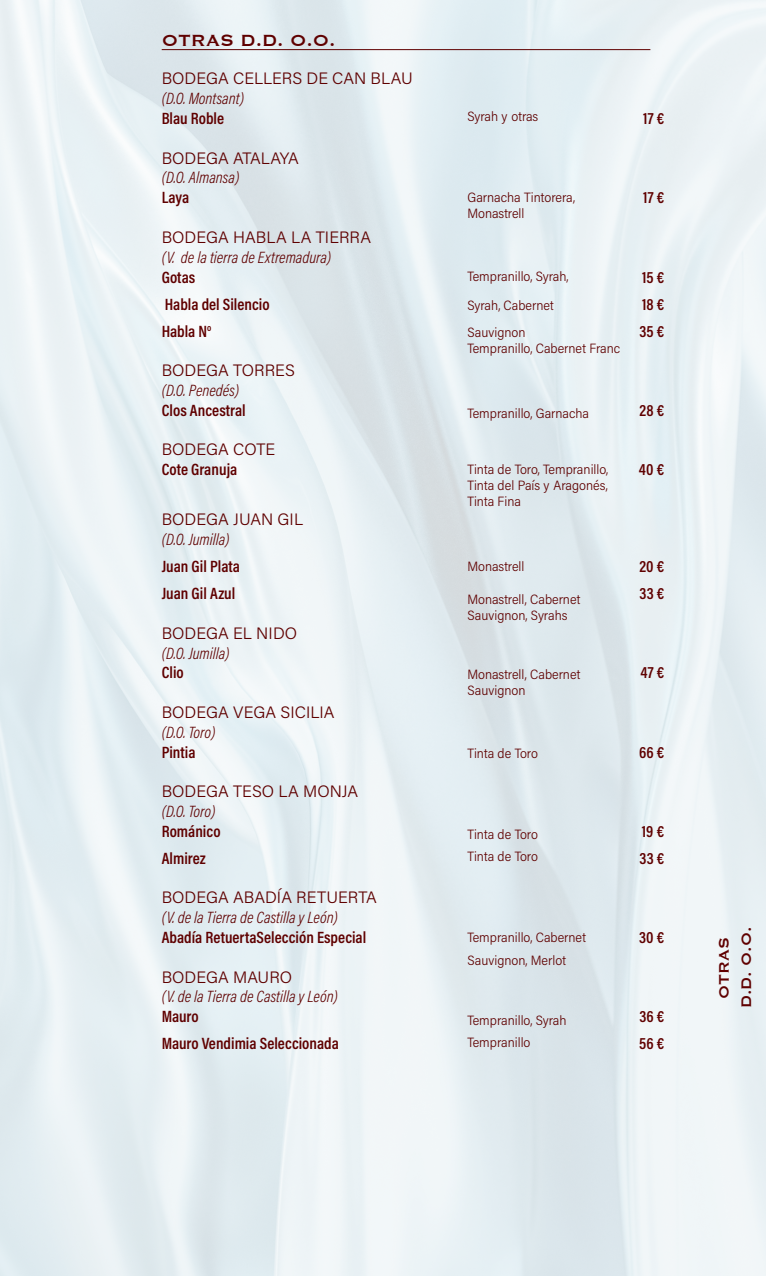
<style>
.page{position:relative;width:766px;height:1276px;background:#fff}
.page>*{position:absolute;margin:0;border:0;box-sizing:border-box;transform-origin:0 0}
.t1{font:21px "Copperplate";color:#5f0000}
.t2{font:18px "Copperplate";color:#5f0000}
.t3{font:16.5px "Acumin Variable Concept";letter-spacing:-.055em;color:#5f0000}
.t4{font:16.5px "Acumin Variable Concept";letter-spacing:.005em;color:#5f0000}
.t5{font:16.5px "Acumin Variable Concept";letter-spacing:-.075em;color:#5f0000}
.t6{font:16.5px "Acumin Variable Concept";letter-spacing:-.1em;color:#5f0000}
.t7{font:16.5px "Acumin Variable Concept";letter-spacing:.01em;color:#5f0000}
.t8{font:16.5px "Acumin Variable Concept";letter-spacing:-.09em;color:#5f0000}
.t9{font:16.5px "Acumin Variable Concept";letter-spacing:-.125em;color:#5f0000}
.t10{font:16.5px "Acumin Variable Concept";letter-spacing:-.12em;color:#5f0000}
.t11{font:16.5px "Acumin Variable Concept";letter-spacing:-.08em;color:#5f0000}
.t12{font:16.5px "Acumin Variable Concept";letter-spacing:-.085em;color:#5f0000}
.t13{font:13.5px "Acumin Variable Concept";letter-spacing:-.02em;color:#5f0000}
</style>
<div class="page">
<hr style="left:162px;top:49px;width:488px;height:1px;background:#5f0000">
<p class="t1" style="left:162px;top:26px;width:175px">OTRAS D.D. O.O.</p>
<p class="t4" style="left:162px;top:67px;width:252px">BODEGA CELLERS DE CAN BLAU</p>
<p class="t9" style="left:162px;top:87px;width:85px">(D.O. Montsant)</p>
<p class="t8" style="left:162px;top:107px;width:65px">Blau Roble</p>
<p class="t3" style="left:643px;top:107px;width:24px">17 €</p>
<p class="t4" style="left:162px;top:147px;width:138px">BODEGA ATALAYA</p>
<p class="t9" style="left:162px;top:166px;width:80px">(D.O. Almansa)</p>
<p class="t3" style="left:162px;top:186px;width:30px">Laya</p>
<p class="t3" style="left:643px;top:186px;width:24px">17 €</p>
<p class="t7" style="left:162px;top:226px;width:211px">BODEGA HABLA LA TIERRA</p>
<p class="t8" style="left:162px;top:246px;width:172px">(V. de la tierra de Extremadura)</p>
<p class="t3" style="left:162px;top:265px;width:36px">Gotas</p>
<p class="t3" style="left:642px;top:265px;width:25px">15 €</p>
<p class="t5" style="left:165px;top:292px;width:108px">Habla del Silencio</p>
<p class="t3" style="left:642px;top:292px;width:25px">18 €</p>
<p class="t3" style="left:162px;top:319px;width:52px">Habla N<sup>o</sup></p>
<p class="t3" style="left:639px;top:319px;width:27px">35 €</p>
<p class="t4" style="left:162px;top:359px;width:135px">BODEGA TORRES</p>
<p class="t10" style="left:162px;top:379px;width:80px">(D.O. Penedés)</p>
<p class="t3" style="left:162px;top:399px;width:86px">Clos Ancestral</p>
<p class="t3" style="left:639px;top:399px;width:27px">28 €</p>
<p class="t4" style="left:162px;top:438px;width:115px">BODEGA COTE</p>
<p class="t11" style="left:162px;top:458px;width:78px">Cote Granuja</p>
<p class="t3" style="left:638px;top:458px;width:28px">40 €</p>
<p class="t7" style="left:162px;top:508px;width:143px">BODEGA JUAN GIL</p>
<p class="t3" style="left:162px;top:528px;width:70px">(D.O. Jumilla)</p>
<p class="t3" style="left:162px;top:555px;width:81px">Juan Gil Plata</p>
<p class="t3" style="left:639px;top:555px;width:27px">20 €</p>
<p class="t5" style="left:162px;top:582px;width:75px">Juan Gil Azul</p>
<p class="t3" style="left:639px;top:582px;width:27px">33 €</p>
<p class="t4" style="left:162px;top:621px;width:137px">BODEGA EL NIDO</p>
<p class="t3" style="left:162px;top:641px;width:70px">(D.O. Jumilla)</p>
<p class="t3" style="left:162px;top:661px;width:25px">Clio</p>
<p class="t3" style="left:640px;top:661px;width:26px">47 €</p>
<p class="t7" style="left:162px;top:701px;width:174px">BODEGA VEGA SICILIA</p>
<p class="t3" style="left:162px;top:720px;width:56px">(D.O. Toro)</p>
<p class="t3" style="left:162px;top:740px;width:37px">Pintia</p>
<p class="t3" style="left:639px;top:740px;width:28px">66 €</p>
<p class="t4" style="left:162px;top:780px;width:198px">BODEGA TESO LA MONJA</p>
<p class="t3" style="left:162px;top:800px;width:56px">(D.O. Toro)</p>
<p class="t12" style="left:162px;top:819px;width:62px">Románico</p>
<p class="t3" style="left:641px;top:819px;width:25px">19 €</p>
<p class="t3" style="left:162px;top:846px;width:47px">Almirez</p>
<p class="t3" style="left:639px;top:846px;width:27px">33 €</p>
<p class="t4" style="left:162px;top:886px;width:216px">BODEGA ABADÍA RETUERTA</p>
<p class="t6" style="left:162px;top:906px;width:178px">(V. de la Tierra de Castilla y León)</p>
<p class="t5" style="left:162px;top:926px;width:206px">Abadía RetuertaSelección Especial</p>
<p class="t3" style="left:639px;top:926px;width:28px">30 €</p>
<p class="t4" style="left:162px;top:965px;width:132px">BODEGA MAURO</p>
<p class="t6" style="left:162px;top:985px;width:178px">(V. de la Tierra de Castilla y León)</p>
<p class="t3" style="left:162px;top:1005px;width:40px">Mauro</p>
<p class="t3" style="left:639px;top:1005px;width:27px">36 €</p>
<p class="t5" style="left:162px;top:1032px;width:180px">Mauro Vendimia Seleccionada</p>
<p class="t3" style="left:639px;top:1032px;width:28px">56 €</p>
<p class="t13" style="left:467px;top:107px;width:73px">Syrah y otras</p>
<p class="t13" style="left:467px;top:188px;width:109px">Garnacha Tintorera,</p>
<p class="t13" style="left:467px;top:204px;width:59px">Monastrell</p>
<p class="t13" style="left:467px;top:267px;width:103px">Tempranillo, Syrah,</p>
<p class="t13" style="left:467px;top:296px;width:88px">Syrah, Cabernet</p>
<p class="t13" style="left:467px;top:323px;width:60px">Sauvignon</p>
<p class="t13" style="left:467px;top:339px;width:154px">Tempranillo, Cabernet Franc</p>
<p class="t13" style="left:467px;top:404px;width:123px">Tempranillo, Garnacha</p>
<p class="t13" style="left:467px;top:460px;width:142px">Tinta de Toro, Tempranillo,</p>
<p class="t13" style="left:467px;top:476px;width:142px">Tinta del País y Aragonés,</p>
<p class="t13" style="left:467px;top:492px;width:55px">Tinta Fina</p>
<p class="t13" style="left:467px;top:557px;width:59px">Monastrell</p>
<p class="t13" style="left:467px;top:590px;width:115px">Monastrell, Cabernet</p>
<p class="t13" style="left:467px;top:606px;width:102px">Sauvignon, Syrahs</p>
<p class="t13" style="left:467px;top:665px;width:115px">Monastrell, Cabernet</p>
<p class="t13" style="left:467px;top:681px;width:60px">Sauvignon</p>
<p class="t13" style="left:467px;top:743px;width:72px">Tinta de Toro</p>
<p class="t13" style="left:467px;top:824px;width:72px">Tinta de Toro</p>
<p class="t13" style="left:467px;top:847px;width:72px">Tinta de Toro</p>
<p class="t13" style="left:467px;top:928px;width:120px">Tempranillo, Cabernet</p>
<p class="t13" style="left:467px;top:950px;width:100px">Sauvignon, Merlot</p>
<p class="t13" style="left:467px;top:1010px;width:101px">Tempranillo, Syrah</p>
<p class="t13" style="left:467px;top:1033px;width:65px">Tempranillo</p>
<p class="t2" style="left:711px;top:998px;width:64px;rotate:-90deg">OTRAS</p>
<p class="t2" style="left:734px;top:1008px;width:83px;rotate:-90deg">D.D. O.O.</p>
</div>
